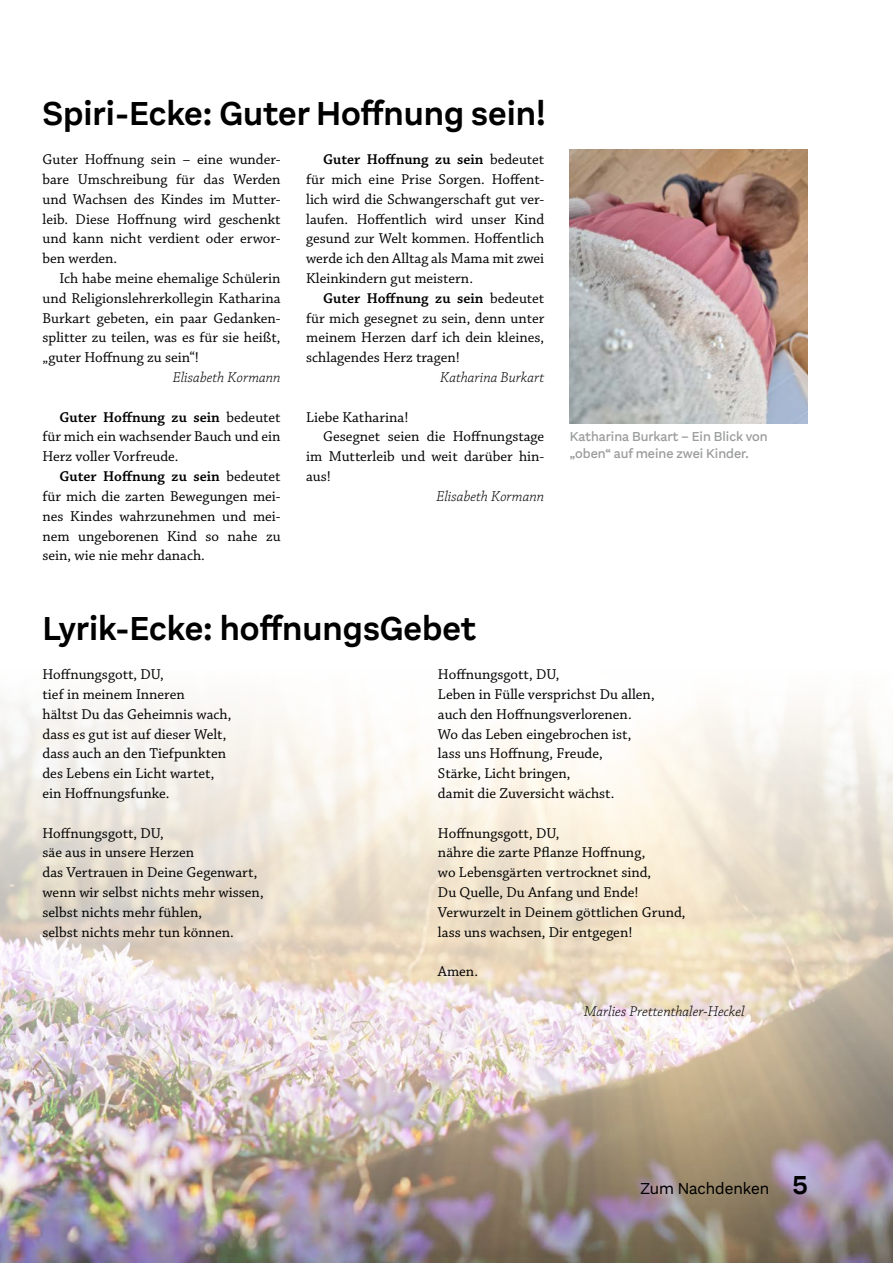
<style>
.page{position:relative;width:893px;height:1263px;background:#fff}
.page>*{position:absolute;margin:0;border:0;box-sizing:border-box;transform-origin:0 0}
.t1{font:600 34.5px "Aestetico";color:#000}
.t2{font:16.5px "Aestetico";color:#000}
.t3{font:15px/19.8px "Chaparral Pro";color:#000;text-align:justify}
.t4{font:italic 300 15px "Chaparral Pro";letter-spacing:.005em;color:#000}
.t5{font:500 13.5px/16.5px "Aestetico";color:#9c9d9d}
.s1{font-weight:600}
.s2{font-weight:600;font-size:27px}
</style>
<div class="page">
<img style="left:0;top:701px;width:893px;height:562px">
<img style="left:570px;top:150px;width:238px;height:274px">
<h1 class="t1" style="left:43px;top:93px;width:505px">Spiri-Ecke: Guter Hoffnung sein!</h1>
<p class="t3" style="left:43px;top:150px;width:240px">Guter Hoffnung sein – eine wunder&shy;bare Umschreibung für das Werden und Wachsen des Kindes im Mutter&shy;leib. Diese Hoffnung wird geschenkt und kann nicht verdient oder erwor&shy;ben werden.</p>
<p class="t3" style="left:43px;top:269px;width:240px;text-indent:17px">Ich habe meine ehemalige Schülerin und Religionslehrerkollegin Katharina Burkart gebeten, ein paar Gedanken&shy;splitter zu teilen, was es für sie heißt, „guter Hoffnung zu sein“!</p>
<p class="t4" style="left:173px;top:369px;width:109px">Elisabeth Kormann</p>
<p class="t3" style="left:43px;top:408px;width:240px;text-indent:17px"><span class="s1">Guter Hoffnung zu sein</span> bedeutet für mich ein wachsender Bauch und ein Herz voller Vorfreude.</p>
<p class="t3" style="left:43px;top:467px;width:240px;text-indent:17px"><span class="s1">Guter Hoffnung zu sein</span> bedeutet für mich die zarten Bewegungen mei&shy;nes Kindes wahrzunehmen und mei&shy;nem ungeborenen Kind so nahe zu sein, wie nie mehr danach.</p>
<p class="t3" style="left:306px;top:150px;width:240px;text-indent:17px"><span class="s1">Guter Hoffnung zu sein</span> bedeutet für mich eine Prise Sorgen. Hoffent&shy;lich wird die Schwangerschaft gut ver&shy;laufen. Hoffentlich wird unser Kind gesund zur Welt kommen. Hoffentlich werde ich den Alltag als Mama mit zwei Kleinkindern gut meistern.</p>
<p class="t3" style="left:306px;top:289px;width:240px;text-indent:17px"><span class="s1">Guter Hoffnung zu sein</span> bedeutet für mich gesegnet zu sein, denn unter meinem Herzen darf ich dein kleines, schlagendes Herz tragen!</p>
<p class="t4" style="left:440px;top:369px;width:106px">Katharina Burkart</p>
<p class="t3" style="left:306px;top:408px;width:104px">Liebe Katharina!</p>
<p class="t3" style="left:323px;top:427px;width:223px">Gesegnet seien die Hoffnungstage</p>
<p class="t3" style="left:306px;top:447px;width:240px">im Mutterleib und weit darüber hin-</p>
<p class="t3" style="left:306px;top:467px;width:26px">aus!</p>
<p class="t4" style="left:436px;top:488px;width:109px">Elisabeth Kormann</p>
<p class="t5" style="left:570px;top:429px;width:199px">Katharina Burkart – Ein Blick von „oben“ auf meine zwei Kinder.</p>
<h1 class="t1" style="left:43px;top:608px;width:435px">Lyrik-Ecke: hoffnungsGebet</h1>
<p class="t3" style="left:43px;top:665px;width:190px;text-align:left">Hoffnungsgott, DU,<br>tief in meinem Inneren<br>hältst Du das Geheimnis wach, dass es gut ist auf dieser Welt, dass auch an den Tiefpunkten des Lebens ein Licht wartet, ein Hoffnungsfunke.</p>
<p class="t3" style="left:43px;top:823px;width:223px;text-align:left">Hoffnungsgott, DU,<br>säe aus in unsere Herzen<br>das Vertrauen in Deine Gegenwart, wenn wir selbst nichts mehr wissen, selbst nichts mehr fühlen,<br>selbst nichts mehr tun können.</p>
<p class="t3" style="left:438px;top:665px;width:218px;text-align:left">Hoffnungsgott, DU,<br>Leben in Fülle versprichst Du allen, auch den Hoffnungsverlorenen.<br>Wo das Leben eingebrochen ist, lass uns Hoffnung, Freude,<br>Stärke, Licht bringen,<br>damit die Zuversicht wächst.</p>
<p class="t3" style="left:438px;top:823px;width:249px;text-align:left">Hoffnungsgott, DU,<br>nähre die zarte Pflanze Hoffnung,<br>wo Lebensgärten vertrocknet sind,<br>Du Quelle, Du Anfang und Ende!<br>Verwurzelt in Deinem göttlichen Grund, lass uns wachsen, Dir entgegen!</p>
<p class="t3" style="left:438px;top:962px;width:42px">Amen.</p>
<p class="t4" style="left:584px;top:1003px;width:162px">Marlies Prettenthaler-Heckel</p>
<p class="t2" style="left:640px;top:1179px;width:169px">Zum Nachdenken <span class="s2">5</span></p>
</div>
